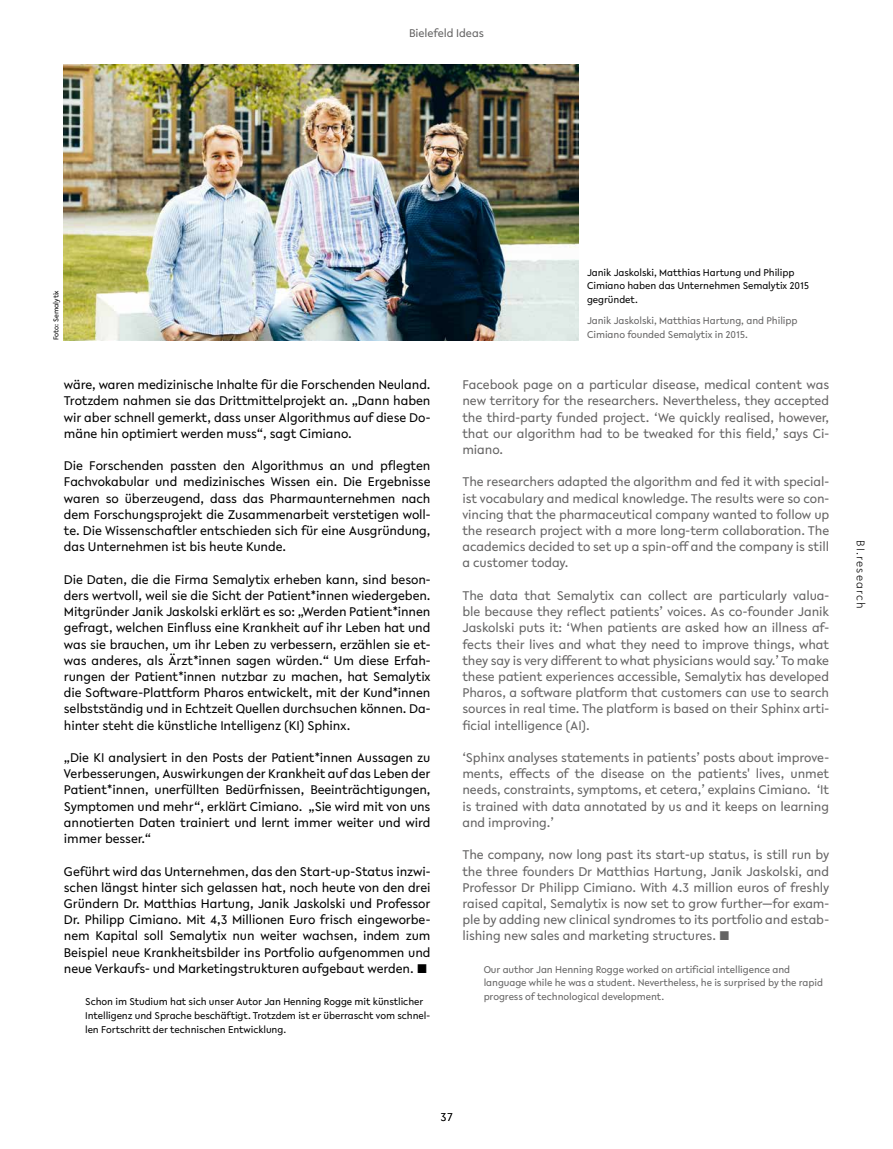
<style>
.page{position:relative;width:893px;height:1149px;background:#fff}
.page>*{position:absolute;margin:0;border:0;box-sizing:border-box;transform-origin:0 0}
.t1{font:13.5px/16.2px "Lelo";letter-spacing:-.01em;color:#000;text-align:justify}
.t2{font:13.5px/16.2px "Lelo";letter-spacing:-.01em;color:#646363;text-align:justify}
.t3{font:12px "Lelo";letter-spacing:-.01em;color:#646363}
.t4{font:300 12px "Lelo";letter-spacing:.1em;color:#000}
.t5{font:10.5px/13.6px "Lelo";letter-spacing:-.01em;color:#000}
.t6{font:10.5px/13.6px "Lelo";letter-spacing:-.01em;color:#646363}
.t7{font:7.5px "Lelo";letter-spacing:-.01em;color:#000}
</style>
<div class="page">
<img style="left:64px;top:65px;width:514px;height:275px">
<p class="t3" style="left:409px;top:25px;width:76px">Bielefeld Ideas</p>
<p class="t7" style="left:51px;top:340px;width:52px;rotate:-90deg">Foto: Semalytix</p>
<p class="t1" style="left:64px;top:376px;width:368px">wäre, waren medizinische Inhalte für die Forschenden Neuland.<br>Trotzdem nahmen sie das Drittmittelprojekt an. „Dann haben wir aber schnell gemerkt, dass unser Algorithmus auf diese Do&shy;mäne hin optimiert werden muss“, sagt Cimiano.</p>
<p class="t1" style="left:64px;top:457px;width:368px">Die Forschenden passten den Algorithmus an und pflegten Fachvokabular und medizinisches Wissen ein. Die Ergebnisse waren so überzeugend, dass das Pharmaunternehmen nach dem Forschungsprojekt die Zusammenarbeit verstetigen woll&shy;te. Die Wissenschaftler entschieden sich für eine Ausgründung, das Unternehmen ist bis heute Kunde.</p>
<p class="t1" style="left:64px;top:570px;width:368px">Die Daten, die die Firma Semalytix erheben kann, sind beson&shy;ders wertvoll, weil sie die Sicht der Patient*innen wiedergeben.<br>Mitgründer Janik Jaskolski erklärt es so: „Werden Patient*innen gefragt, welchen Einfluss eine Krankheit auf ihr Leben hat und was sie brauchen, um ihr Leben zu verbessern, erzählen sie et&shy;was anderes, als Ärzt*innen sagen würden.“ Um diese Erfah&shy;rungen der Patient*innen nutzbar zu machen, hat Semalytix die Software-Plattform Pharos entwickelt, mit der Kund*innen selbstständig und in Echtzeit Quellen durchsuchen können. Da&shy;hinter steht die künstliche Intelligenz (KI) Sphinx.</p>
<p class="t1" style="left:64px;top:749px;width:368px">„Die KI analysiert in den Posts der Patient*innen Aussagen zu Verbesserungen, Auswirkungen der Krankheit auf das Leben der Patient*innen, unerfüllten Bedürfnissen, Beeinträchtigungen, Symptomen und mehr“, erklärt Cimiano. „Sie wird mit von uns annotierten Daten trainiert und lernt immer weiter und wird immer besser.“</p>
<p class="t1" style="left:64px;top:862px;width:368px">Geführt wird das Unternehmen, das den Start-up-Status inzwi&shy;schen längst hinter sich gelassen hat, noch heute von den drei Gründern Dr. Matthias Hartung, Janik Jaskolski und Professor Dr. Philipp Cimiano. Mit 4,3 Millionen Euro frisch eingeworbe&shy;nem Kapital soll Semalytix nun weiter wachsen, indem zum Beispiel neue Krankheitsbilder ins Portfolio aufgenommen und neue Verkaufs- und Marketingstrukturen aufgebaut werden. ■</p>
<p class="t5" style="left:85px;top:994px;width:346px">Schon im Studium hat sich unser Autor Jan Henning Rogge mit künstlicher<br>Intelligenz und Sprache beschäftigt. Trotzdem ist er überrascht vom schnel&shy;len Fortschritt der technischen Entwicklung.</p>
<p class="t5" style="left:587px;top:265px;width:224px">Janik Jaskolski, Matthias Hartung und Philipp<br>Cimiano haben das Unternehmen Semalytix 2015 gegründet.</p>
<p class="t6" style="left:587px;top:314px;width:212px">Janik Jaskolski, Matthias Hartung, and Philipp<br>Cimiano founded Semalytix in 2015.</p>
<p class="t2" style="left:462px;top:376px;width:368px">Facebook page on a particular disease, medical content was new territory for the researchers. Nevertheless, they accepted the third-party funded project. ‘We quickly realised, however, that our algorithm had to be tweaked for this field,’ says Ci&shy;miano.</p>
<p class="t2" style="left:462px;top:473px;width:368px">The researchers adapted the algorithm and fed it with special&shy;ist vocabulary and medical knowledge. The results were so con&shy;vincing that the pharmaceutical company wanted to follow up the research project with a more long-term collaboration. The academics decided to set up a spin-off and the company is still a customer today.</p>
<p class="t2" style="left:462px;top:587px;width:368px">The data that Semalytix can collect are particularly valua&shy;ble because they reflect patients’ voices. As co-founder Janik Jaskolski puts it: ‘When patients are asked how an illness af&shy;fects their lives and what they need to improve things, what they say is very different to what physicians would say.’ To make these patient experiences accessible, Semalytix has developed Pharos, a software platform that customers can use to search sources in real time. The platform is based on their Sphinx arti&shy;ficial intelligence (AI).</p>
<p class="t2" style="left:462px;top:749px;width:368px">‘Sphinx analyses statements in patients’ posts about improve&shy;ments, effects of the disease on the patients' lives, unmet needs, constraints, symptoms, et cetera,’ explains Cimiano. ‘It is trained with data annotated by us and it keeps on learning and improving.’</p>
<p class="t2" style="left:462px;top:846px;width:368px">The company, now long past its start-up status, is still run by the three founders Dr Matthias Hartung, Janik Jaskolski, and Professor Dr Philipp Cimiano. With 4.3 million euros of freshly raised capital, Semalytix is now set to grow further—for exam&shy;ple by adding new clinical syndromes to its portfolio and estab&shy;lishing new sales and marketing structures. ■</p>
<p class="t6" style="left:484px;top:962px;width:341px">Our author Jan Henning Rogge worked on artificial intelligence and language while he was a student. Nevertheless, he is surprised by the rapid progress of technological development.</p>
<p class="t4" style="left:869px;top:539px;width:71px;rotate:90deg">BI.research</p>
<p class="t4" style="left:440px;top:1108px;width:14px">37</p>
</div>
